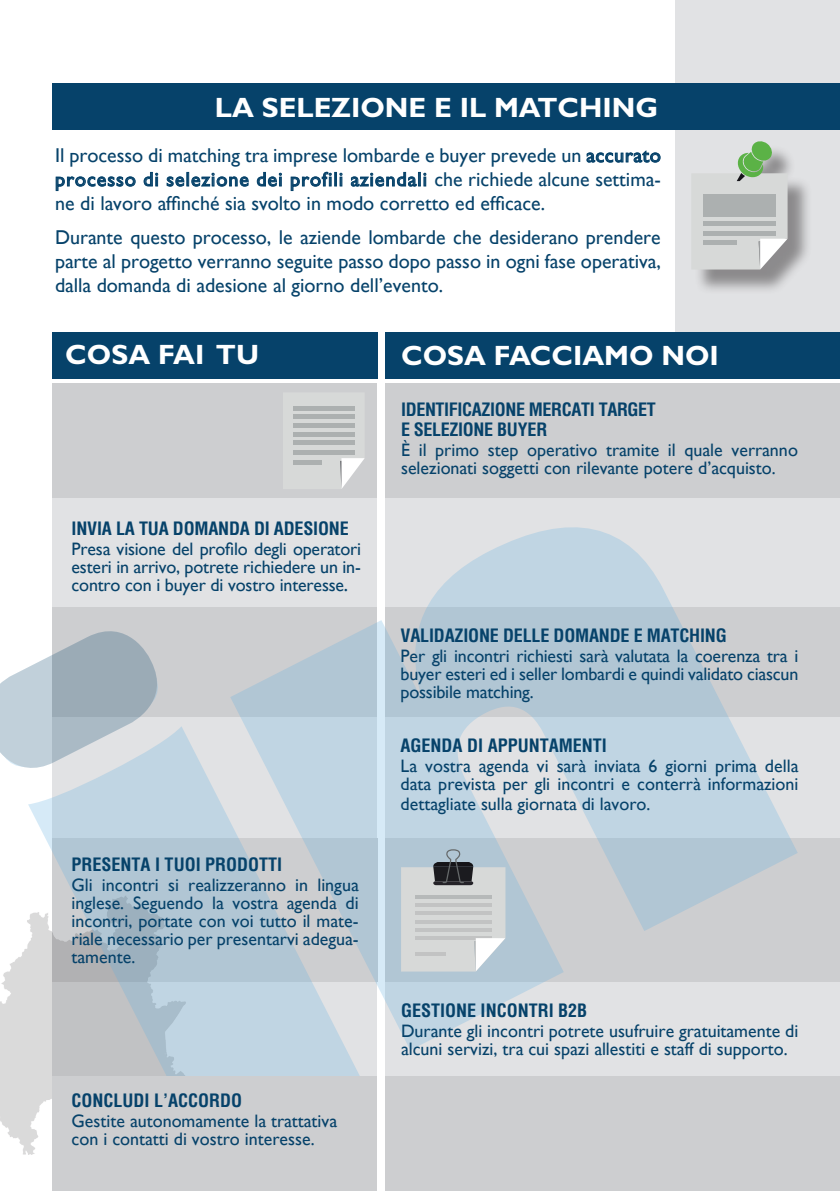
<style>
.page{position:relative;width:840px;height:1191px;background:#fff}
.page>*{position:absolute;margin:0;border:0;box-sizing:border-box;transform-origin:0 0}
.t1{font:700 28px "Gill Sans";color:#fff}
.t2{font:20px/24px "Gill Sans";color:#06426a;text-align:justify}
.t3{font:18px/18px "Gill Sans";color:#06426a}
.t4{font:700 condensed 18px/20px "Helvetica";letter-spacing:-.01em;color:#06426a}
.s1{font-size:20px}
</style>
<div class="page">
<div style="left:675px;top:0;width:164px;height:352px;background:#e1e2e4"></div>
<div style="left:386px;top:383px;width:453px;height:808px;background:#e1e2e4"></div>
<div style="left:694px;top:145px;width:118px;height:150px;background:#231f20;opacity:.45"></div>
<svg style="left:692px;top:141px;width:95px;height:128px"></svg>
<div style="left:52px;top:83px;width:787px;height:47px;background:#06426a"></div>
<svg style="left:586px;top:150px;width:74px;height:13px"></svg>
<svg style="left:55px;top:176px;width:81px;height:15px"></svg>
<svg style="left:143px;top:171px;width:16px;height:16px"></svg>
<svg style="left:166px;top:176px;width:19px;height:11px"></svg>
<div style="left:186px;top:172px;width:3px;height:14px;border:1px solid #06426a"></div>
<svg style="left:191px;top:172px;width:58px;height:15px"></svg>
<svg style="left:256px;top:171px;width:26px;height:16px"></svg>
<svg style="left:290px;top:171px;width:42px;height:20px"></svg>
<div style="left:334px;top:172px;width:3px;height:14px;border:1px solid #06426a"></div>
<svg style="left:339px;top:172px;width:4px;height:15px"></svg>
<svg style="left:350px;top:171px;width:77px;height:16px"></svg>
<div style="left:52px;top:332px;width:325px;height:47px;background:#06426a"></div>
<div style="left:386px;top:332px;width:453px;height:47px;background:#06426a"></div>
<div style="left:52px;top:383px;width:325px;height:115px;background:#cdced0"></div>
<div style="left:386px;top:383px;width:453px;height:115px;background:#cdced0"></div>
<div style="left:386px;top:607px;width:453px;height:110px;background:#cdced0"></div>
<div style="left:386px;top:838px;width:453px;height:144px;background:#cdced0"></div>
<svg style="left:283px;top:393px;width:81px;height:68px"></svg>
<div style="left:386px;top:1076px;width:453px;height:115px;background:#cdced0"></div>
<div style="left:52px;top:1076px;width:325px;height:115px;background:#cdced0"></div>
<svg style="left:0;top:461px;width:505px;height:693px"></svg>
<h1 class="t1" style="left:215px;top:90px;width:445px">LA SELEZIONE E IL MATCHING</h1>
<p class="t2" style="left:55px;top:143px;width:607px">Il processo di matching tra imprese lombarde e buyer prevede un accurato processo di selezione dei profili aziendali che richiede alcune settima&shy;ne di lavoro affinché sia svolto in modo corretto ed efficace.</p>
<p class="t2" style="left:55px;top:225px;width:607px">Durante questo processo, le aziende lombarde che desiderano prendere parte al progetto verranno seguite passo dopo passo in ogni fase operativa, dalla domanda di adesione al giorno dell’evento.</p>
<h1 class="t1" style="left:65px;top:338px;width:195px">COSA FAI TU</h1>
<h1 class="t1" style="left:401px;top:339px;width:319px">COSA FACCIAMO NOI</h1>
<p class="t4" style="left:71px;top:518px;width:278px">INVIA LA TUA DOMANDA DI ADESIONE</p>
<p class="t3" style="left:71px;top:539px;width:291px;text-align:justify">Presa visione del profilo degli operatori esteri in arrivo, potrete richiedere un in&shy;contro con i buyer di vostro interesse<span class="s1">.</span></p>
<p class="t4" style="left:71px;top:854px;width:212px">PRESENTA I TUOI PRODOTTI</p>
<p class="t3" style="left:71px;top:876px;width:288px;text-align:justify">Gli incontri si realizzeranno in lingua inglese. Seguendo la vostra agenda di incontri, portate con voi tutto il mate&shy;riale necessario per presentarvi adegua&shy;tamente.</p>
<p class="t4" style="left:71px;top:1090px;width:172px">CONCLUDI L’ACCORDO</p>
<p class="t3" style="left:71px;top:1111px;width:267px">Gestite autonomamente la trattativa con i contatti di vostro interesse.</p>
<p class="t4" style="left:401px;top:399px;width:256px">IDENTIFICAZIONE MERCATI TARGET<br>E SELEZIONE BUYER</p>
<p class="t3" style="left:401px;top:441px;width:398px">È il primo step operativo tramite il quale verranno selezionati soggetti con rilevante potere d’acquisto.</p>
<p class="t4" style="left:400px;top:625px;width:327px">VALIDAZIONE DELLE DOMANDE E MATCHING</p>
<p class="t3" style="left:400px;top:646px;width:399px;text-align:justify">Per gli incontri richiesti sarà valutata la coerenza tra i buyer esteri ed i seller lombardi e quindi validato ciascun possibile matching.</p>
<p class="t4" style="left:400px;top:735px;width:208px">AGENDA DI APPUNTAMENTI</p>
<p class="t3" style="left:400px;top:756px;width:399px">La vostra agenda vi sarà inviata 6 giorni prima della data prevista per gli incontri e conterrà informazioni</p>
<p class="t3" style="left:400px;top:794px;width:251px">dettagliate sulla giornata di lavoro.</p>
<p class="t4" style="left:401px;top:1000px;width:188px">GESTIONE INCONTRI B2B</p>
<p class="t3" style="left:401px;top:1022px;width:398px">Durante gli incontri potrete usufruire gratuitamente di alcuni servizi, tra cui spazi allestiti e staff di supporto.</p>
</div>
